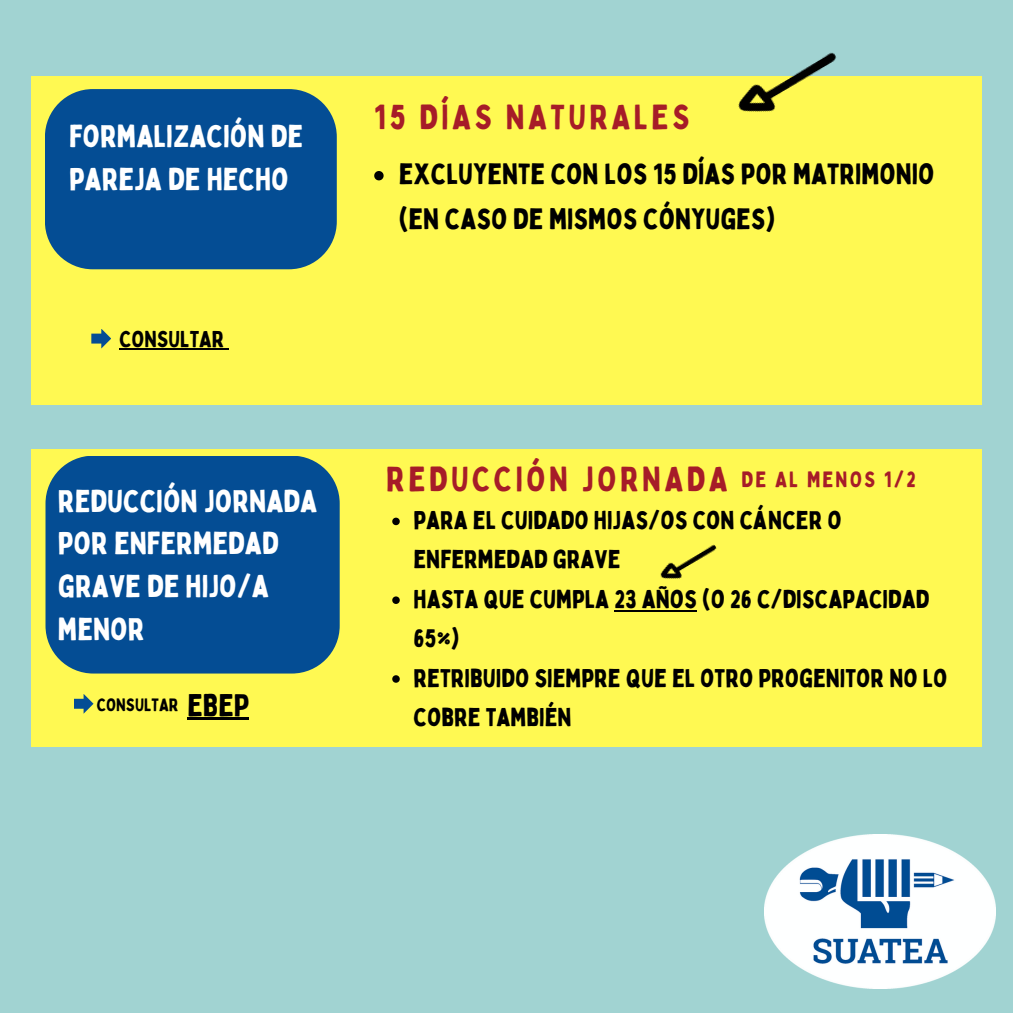
<style>
.page{position:relative;width:1013px;height:1013px;background:#fff}
.page>*{position:absolute;margin:0;border:0;box-sizing:border-box;transform-origin:0 0}
.t1{font:34.38px "Bobby Jones";letter-spacing:.1em;color:#a61c28}
.t2{font:30.88px/42.5px "Bobby Jones";color:#fff}
.t3{font:30.88px "Bobby Jones";color:#000}
.t4{font:28.75px/45px "Bobby Jones";color:#000}
.t5{font:25.12px/39.4px "Bobby Jones";color:#000}
.t6{font:22.75px "Bobby Jones";color:#000}
.t7{font:21.88px "Bobby Jones";letter-spacing:.1em;color:#a61c28}
.t8{font:17.75px "Bobby Jones";color:#000}
</style>
<div class="page">
<div style="left:0;top:0;width:1012px;height:1012px;background:#a1d3d2"></div>
<img style="left:764px;top:834px;width:231px;height:154px">
<div style="left:32px;top:76px;width:949px;height:328px;background:#fff952"></div>
<div style="left:45px;top:89px;width:292px;height:180px;background:#044d94;border-radius:48px"></div>
<svg style="left:374px;top:171px;width:9px;height:9px"></svg>
<img style="left:738px;top:52px;width:99px;height:60px">
<div style="left:32px;top:449px;width:949px;height:297px;background:#fff952"></div>
<div style="left:45px;top:455px;width:295px;height:218px;background:#044d94;border-radius:48px"></div>
<svg style="left:392px;top:517px;width:8px;height:8px"></svg>
<svg style="left:392px;top:596px;width:8px;height:8px"></svg>
<hr style="left:614px;top:609px;width:83px;height:2px;background:#000">
<svg style="left:392px;top:675px;width:8px;height:7px"></svg>
<img style="left:660px;top:544px;width:57px;height:35px">
<hr style="left:187px;top:717px;width:62px;height:3px;background:#000">
<svg style="left:74px;top:694px;width:20px;height:19px"></svg>
<hr style="left:119px;top:348px;width:105px;height:2px;background:#000">
<svg style="left:91px;top:329px;width:20px;height:19px"></svg>
<p class="t2" style="left:69px;top:114px;width:236px;line-height:42.9px">FORMALIZACIÓN DE<br>PAREJA DE HECHO</p>
<p class="t6" style="left:119px;top:324px;width:106px">CONSULTAR</p>
<p class="t2" style="left:58px;top:479px;width:261px">REDUCCIÓN JORNADA<br>POR ENFERMEDAD<br>GRAVE DE HIJO/A</p>
<p class="t2" style="left:58px;top:606px;width:88px">MENOR</p>
<p class="t8" style="left:97px;top:693px;width:83px">CONSULTAR</p>
<p class="t3" style="left:187px;top:685px;width:63px">EBEP</p>
<p class="t1" style="left:374px;top:95px;width:317px">15 DÍAS NATURALES</p>
<p class="t4" style="left:399px;top:151px;width:537px">EXCLUYENTE CON LOS 15 DÍAS POR MATRIMONIO (EN CASO DE MISMOS CÓNYUGES)</p>
<p class="t1" style="left:386px;top:457px;width:343px">REDUCCIÓN JORNADA</p>
<p class="t5" style="left:413px;top:500px;width:430px">PARA EL CUIDADO HIJAS/OS CON CÁNCER O<br>ENFERMEDAD GRAVE</p>
<p class="t5" style="left:413px;top:578px;width:517px">HASTA QUE CUMPLA 23 AÑOS (O 26 C/DISCAPACIDAD<br>65%)</p>
<p class="t5" style="left:413px;top:657px;width:535px">RETRIBUIDO SIEMPRE QUE EL OTRO PROGENITOR NO LO<br>COBRE TAMBIÉN</p>
<p class="t7" style="left:741px;top:466px;width:176px">DE AL MENOS 1/2</p>
</div>
